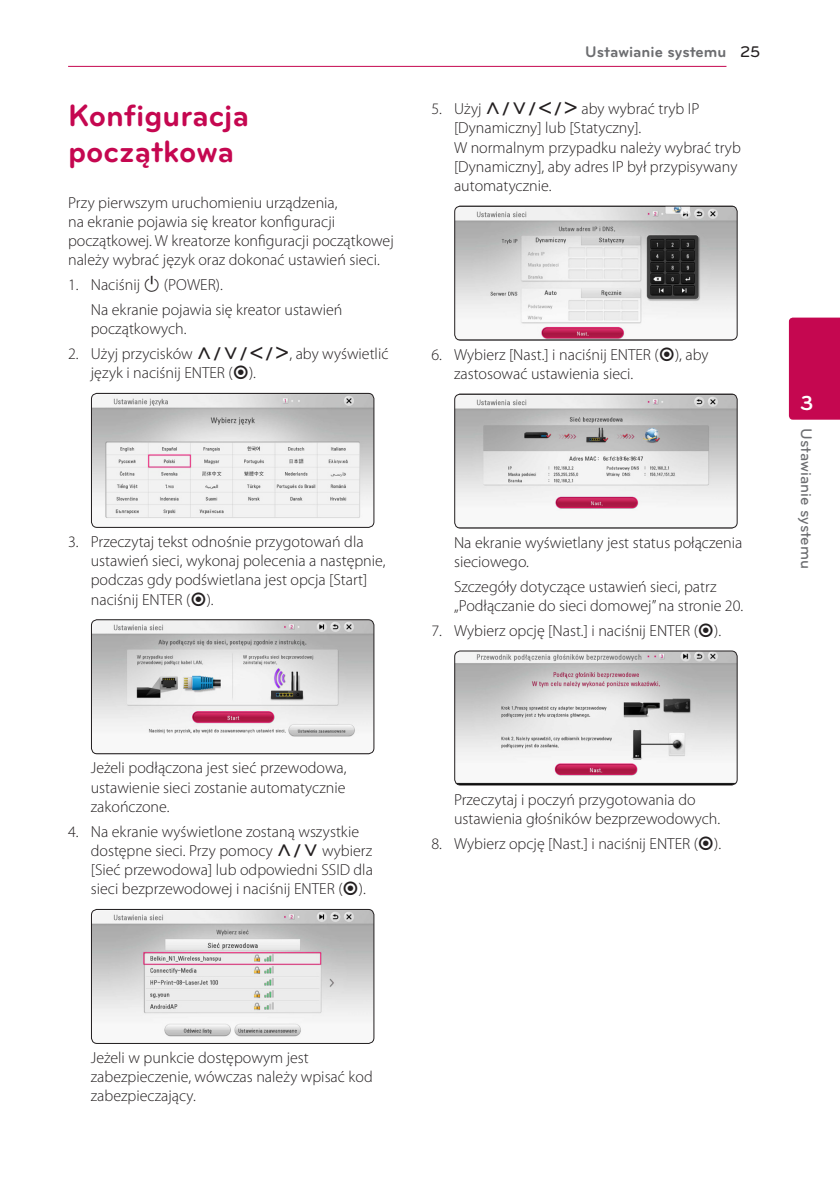
<style>
.page{position:relative;width:840px;height:1191px;background:#fff}
.page>*{position:absolute;margin:0;border:0;box-sizing:border-box;transform-origin:0 0}
.Title_1{font:700 32px/36px "Bryant LG";color:#c50750}
.t1{font:700 21px "Bryant LG";color:#fff}
.Content_text_Num{font:300 16px/19.2px "Myriad Pro";color:#231f20}
.Contents_Text_Sub_Nu{font:300 16px/19.2px "Myriad Pro";color:#231f20}
.Content_text_Light{font:300 16px/19.2px "Myriad Pro";color:#231f20}
.Chapter_Title_Top_R{font:700 16px "Bryant LG";color:#6c6d70}
.Chapter_Title_Side{font:500 16px "Bryant LG";color:#6c6d70}
.Page_No_Right{font:500 16px "Bryant LG";color:#231f20}
.s1{font-family:"UPSYS Common";font-weight:400}
</style>
<div class="page">
<hr style="left:68px;top:66px;width:658px;height:1px;background:#c50750">
<div style="left:788px;top:317px;width:51px;height:103px;background:#c50750"></div>
<img style="left:91px;top:393px;width:283px;height:134px">
<div style="left:91px;top:393px;width:283px;height:135px;border:1px solid #231f20;border-radius:6px"></div>
<img style="left:92px;top:620px;width:282px;height:134px">
<div style="left:91px;top:619px;width:283px;height:135px;border:1px solid #231f20;border-radius:6px"></div>
<img style="left:91px;top:909px;width:283px;height:134px">
<div style="left:91px;top:909px;width:283px;height:135px;border:1px solid #231f20;border-radius:6px"></div>
<img style="left:454px;top:206px;width:282px;height:134px">
<div style="left:454px;top:206px;width:283px;height:134px;border:1px solid #231f20;border-radius:6px"></div>
<img style="left:455px;top:394px;width:281px;height:134px">
<div style="left:454px;top:393px;width:283px;height:135px;border:1px solid #231f20;border-radius:6px"></div>
<img style="left:455px;top:651px;width:281px;height:134px">
<div style="left:454px;top:650px;width:283px;height:135px;border:1px solid #231f20;border-radius:6px"></div>
<p class="Title_1" style="left:68px;top:97px;width:182px">Konfiguracja początkowa</p>
<p class="Content_text_Light" style="left:68px;top:192px;width:327px">Przy pierwszym uruchomieniu urządzenia,<br>na ekranie pojawia się kreator konfiguracji początkowej. W kreatorze konfiguracji początkowej należy wybrać język oraz dokonać ustawień sieci.</p>
<p class="Content_text_Num" style="left:68px;top:275px;width:156px">1. Naciśnij <span class="s1">1</span> (POWER).</p>
<p class="Contents_Text_Sub_Nu" style="left:91px;top:300px;width:253px">Na ekranie pojawia się kreator ustawień początkowych.</p>
<p class="Content_text_Num" style="left:91px;top:344px;width:299px;text-indent:-23px">2. Użyj przycisków <span class="s1">W/S/A/D</span>, aby wyświetlić język i naciśnij ENTER (<span class="s1">b</span>).</p>
<p class="Content_text_Num" style="left:91px;top:532px;width:296px;text-indent:-23px">3. Przeczytaj tekst odnośnie przygotowań dla ustawień sieci, wykonaj polecenia a następnie, podczas gdy podświetlana jest opcja [Start] naciśnij ENTER (<span class="s1">b</span>).</p>
<p class="Chapter_Title_Top_R" style="left:585px;top:42px;width:143px">Ustawianie systemu</p>
<p class="Page_No_Right" style="left:739px;top:42px;width:22px">25</p>
<p class="Content_text_Num" style="left:454px;top:99px;width:247px;text-indent:-23px">5. Użyj <span class="s1">W/S/A/D</span> aby wybrać tryb IP [Dynamiczny] lub [Statyczny].</p>
<p class="Contents_Text_Sub_Nu" style="left:454px;top:137px;width:288px">W normalnym przypadku należy wybrać tryb [Dynamiczny], aby adres IP był przypisywany automatycznie.</p>
<p class="Content_text_Num" style="left:454px;top:344px;width:256px;text-indent:-23px">6. Wybierz [Nast.] i naciśnij ENTER (<span class="s1">b</span>), aby zastosować ustawienia sieci.</p>
<p class="Contents_Text_Sub_Nu" style="left:454px;top:532px;width:290px">Na ekranie wyświetlany jest status połączenia sieciowego.</p>
<p class="Contents_Text_Sub_Nu" style="left:454px;top:576px;width:291px">Szczegóły dotyczące ustawień sieci, patrz „Podłączanie do sieci domowej” na stronie 20.</p>
<p class="Content_text_Num" style="left:431px;top:620px;width:291px">7. Wybierz opcję [Nast.] i naciśnij ENTER (<span class="s1">b</span>).</p>
<p class="t1" style="left:799px;top:390px;width:15px">3</p>
<p class="Chapter_Title_Side" style="left:815px;top:428px;width:142px;rotate:90deg">Ustawianie systemu</p>
<p class="Contents_Text_Sub_Nu" style="left:91px;top:758px;width:257px;text-align:justify">Jeżeli podłączona jest sieć przewodowa, ustawienie sieci zostanie automatycznie zakończone.</p>
<p class="Content_text_Num" style="left:91px;top:821px;width:283px;text-indent:-23px">4. Na ekranie wyświetlone zostaną wszystkie dostępne sieci. Przy pomocy <span class="s1">W/S</span> wybierz [Sieć przewodowa] lub odpowiedni SSID dla sieci bezprzewodowej i naciśnij ENTER (<span class="s1">b</span>).</p>
<p class="Contents_Text_Sub_Nu" style="left:454px;top:789px;width:267px">Przeczytaj i poczyń przygotowania do ustawienia głośników bezprzewodowych.</p>
<p class="Content_text_Num" style="left:431px;top:833px;width:291px">8. Wybierz opcję [Nast.] i naciśnij ENTER (<span class="s1">b</span>).</p>
<p class="Contents_Text_Sub_Nu" style="left:91px;top:1048px;width:283px">Jeżeli w punkcie dostępowym jest zabezpieczenie, wówczas należy wpisać kod zabezpieczający.</p>
</div>
